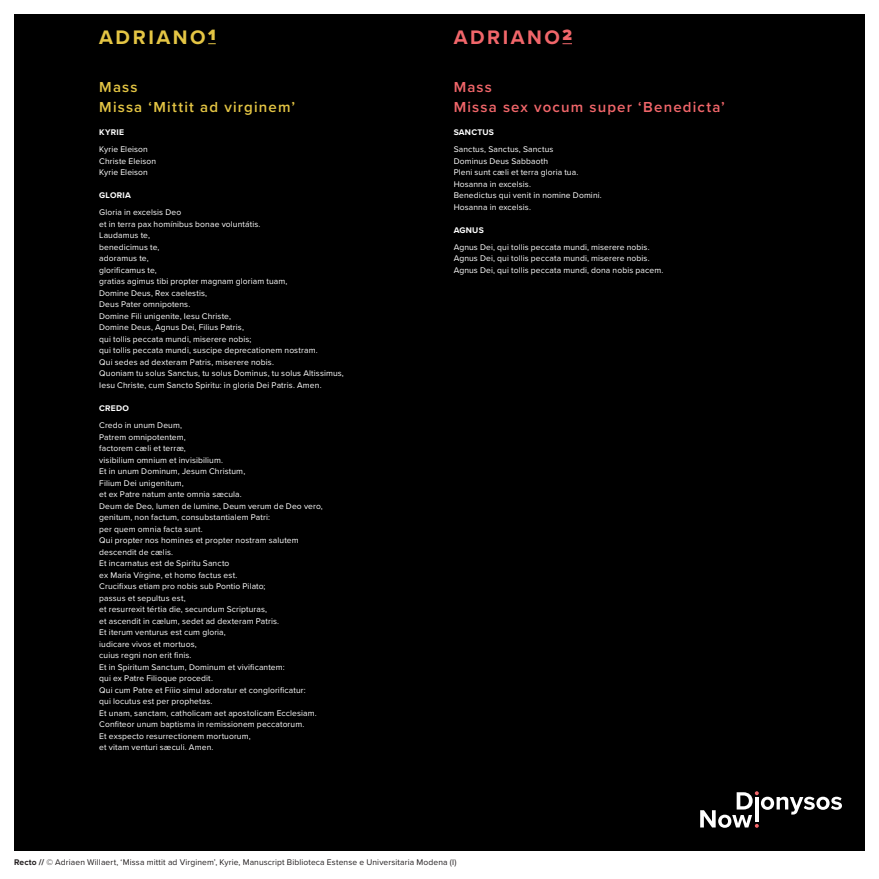
<style>
.page{position:relative;width:879px;height:879px;background:#fff}
.page>*{position:absolute;margin:0;border:0;box-sizing:border-box;transform-origin:0 0}
.t1{font:700 20.3px "Proxima Nova";letter-spacing:.125em;color:#e4c544}
.t2{font:700 20.3px "Proxima Nova";letter-spacing:.125em;color:#f1666a}
.t3{font:600 15px/19.7px "Proxima Nova";letter-spacing:.075em;color:#f1666a}
.t4{font:600 15px/19.7px "Proxima Nova";letter-spacing:.08em;color:#e4c544}
.t5{font:8.5px/11.5px "Proxima Nova";letter-spacing:.015em;color:#fff}
.t6{font:8.5px "Proxima Nova";letter-spacing:.015em;color:#231f20}
.t7{font:700 8.5px "Proxima Nova";letter-spacing:.025em;color:#fff}
.s1{font-weight:700}
</style>
<div class="page">
<div style="left:14px;top:14px;width:851px;height:836px;background:#000"></div>
<svg style="left:700px;top:791px;width:142px;height:37px"></svg>
<h1 class="t1" style="left:99px;top:22px;width:118px">ADRIANO<sup>1</sup></h1>
<h2 class="t4" style="left:99px;top:77px;width:197px">Mass<br>Missa ‘Mittit ad virginem’</h2>
<p class="t7" style="left:99px;top:126px;width:26px">KYRIE</p>
<p class="t5" style="left:99px;top:143px;width:58px">Kyrie Eleison<br>Christe Eleison<br>Kyrie Eleison</p>
<p class="t7" style="left:99px;top:189px;width:33px">GLORIA</p>
<p class="t5" style="left:99px;top:206px;width:246px">Gloria in excelsis Deo<br>et in terra pax homínibus bonae voluntátis.<br>Laudamus te,<br>benedicimus te,<br>adoramus te,<br>glorificamus te,<br>gratias agimus tibi propter magnam gloriam tuam,<br>Domine Deus, Rex caelestis,<br>Deus Pater omnipotens.<br>Domine Fili unigenite, Iesu Christe,<br>Domine Deus, Agnus Dei, Filius Patris,<br>qui tollis peccata mundi, miserere nobis;<br>qui tollis peccata mundi, suscipe deprecationem nostram.<br>Qui sedes ad dexteram Patris, miserere nobis.<br>Quoniam tu solus Sanctus, tu solus Dominus, tu solus Altissimus, Iesu Christe, cum Sancto Spiritu: in gloria Dei Patris. Amen.</p>
<p class="t7" style="left:99px;top:402px;width:31px">CREDO</p>
<p class="t5" style="left:99px;top:419px;width:225px">Credo in unum Deum,<br>Patrem omnipotentem,<br>factorem cæli et terræ,<br>visibilium omnium et invisibilium.<br>Et in unum Dominum, Jesum Christum,<br>Filium Dei unigenitum,<br>et ex Patre natum ante omnia sæcula.<br>Deum de Deo, lumen de lumine, Deum verum de Deo vero, genitum, non factum, consubstantialem Patri:<br>per quem omnia facta sunt.<br>Qui propter nos homines et propter nostram salutem descendit de cælis.<br>Et incarnatus est de Spiritu Sancto<br>ex Maria Vírgine, et homo factus est.<br>Crucifixus etiam pro nobis sub Pontio Pilato;<br>passus et sepultus est,<br>et resurrexit tértia die, secundum Scripturas,<br>et ascendit in cælum, sedet ad dexteram Patris.<br>Et iterum venturus est cum gloria,<br>iudicare vivos et mortuos,<br>cuius regni non erit finis.<br>Et in Spiritum Sanctum, Dominum et vivificantem:<br>qui ex Patre Filioque procedit.<br>Qui cum Patre et Fíiio simul adoratur et conglorificatur:<br>qui locutus est per prophetas.<br>Et unam, sanctam, catholicam aet apostolicam Ecclesiam.<br>Confiteor unum baptisma in remissionem peccatorum.<br>Et exspecto resurrectionem mortuorum,<br>et vitam venturi sæculi. Amen.</p>
<h1 class="t2" style="left:454px;top:22px;width:120px">ADRIANO<sup>2</sup></h1>
<h2 class="t3" style="left:454px;top:77px;width:273px">Mass<br>Missa sex vocum super ‘Benedicta’</h2>
<p class="t7" style="left:454px;top:126px;width:42px">SANCTUS</p>
<p class="t5" style="left:454px;top:143px;width:150px">Sanctus, Sanctus, Sanctus<br>Dominus Deus Sabbaoth<br>Pleni sunt cæli et terra gloria tua.<br>Hosanna in excelsis.<br>Benedictus qui venit in nomine Domini.<br>Hosanna in excelsis.</p>
<p class="t7" style="left:454px;top:223px;width:32px">AGNUS</p>
<p class="t5" style="left:454px;top:241px;width:211px">Agnus Dei, qui tollis peccata mundi, miserere nobis.<br>Agnus Dei, qui tollis peccata mundi, miserere nobis.<br>Agnus Dei, qui tollis peccata mundi, dona nobis pacem.</p>
<p class="t6" style="left:14px;top:855px;width:444px"><span class="s1">Recto //</span> © Adriaen Willaert, ‘Missa mittit ad Virginem’, Kyrie, Manuscript Biblioteca Estense e Universitaria Modena (I)</p>
</div>
